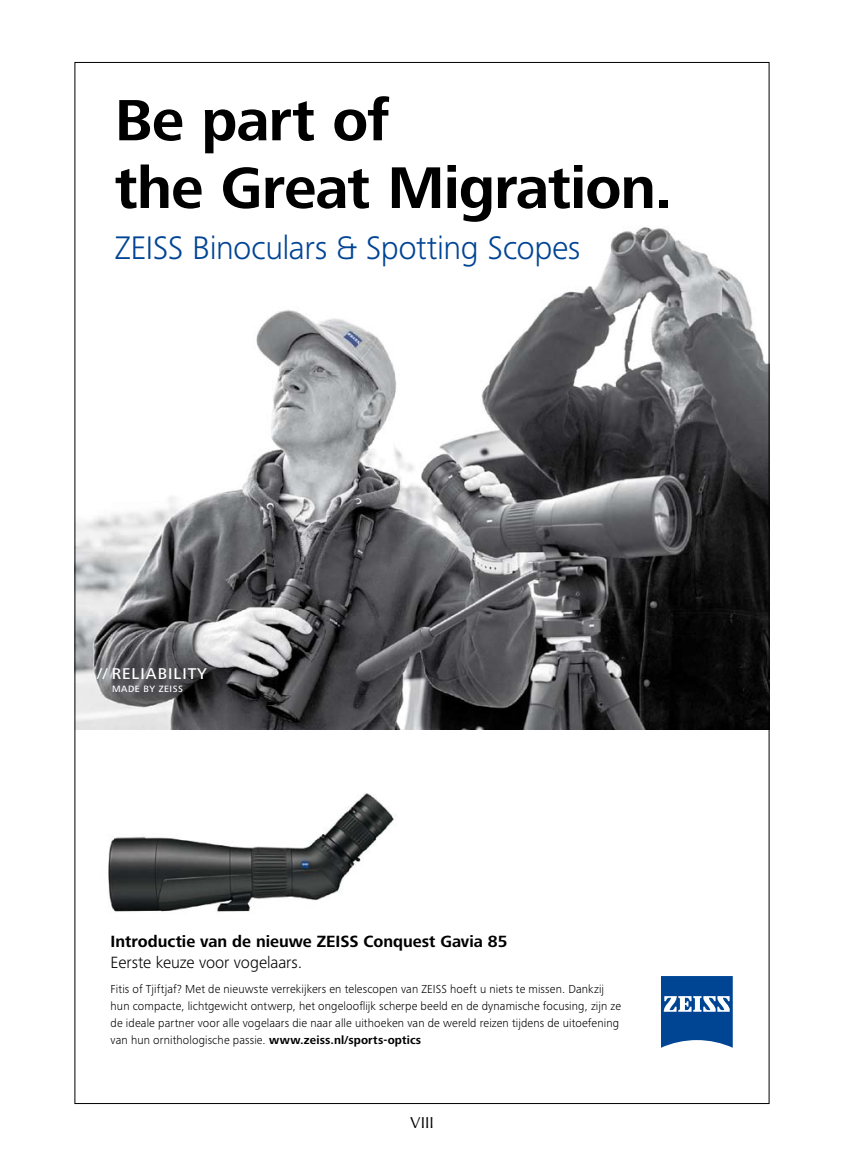
<style>
.page{position:relative;width:844px;height:1166px;background:#fff}
.page>*{position:absolute;margin:0;border:0;box-sizing:border-box;transform-origin:0 0}
.t1{font:700 60.9px "Zeiss Frutiger Next Pro";letter-spacing:-.015em;color:#000}
.t2{font:700 60.38px "Zeiss Frutiger Next Pro";letter-spacing:-.015em;color:#000}
.t3{font:300 33.77px "Zeiss Frutiger Next Pro";letter-spacing:-.015em;color:#004494}
.t4{font:700 16.8px "Zeiss Frutiger Next Pro";color:#000}
.t5{font:300 16.8px "Zeiss Frutiger Next Pro";letter-spacing:-.005em;color:#000}
.t6{font:500 16.1px "Zeiss Frutiger Next Pro";letter-spacing:.065em;color:#fff}
.t7{font:15.75px "Optima";color:#000}
.t8{font:300 12.08px/16.8px "Zeiss Frutiger Next Pro";letter-spacing:.01em;color:#000}
.t9{font:500 9.45px "Zeiss Frutiger Next Pro";letter-spacing:.05em;color:#fff}
.s1{font-size:60.38px}
.s2{font-weight:700}
</style>
<div class="page">
<img style="left:76px;top:227px;width:691px;height:503px">
<img style="left:108px;top:793px;width:288px;height:119px">
<svg style="left:661px;top:976px;width:71px;height:72px"></svg>
<h2 class="t2" style="left:115px;top:86px;width:275px">Be part of</h2>
<h1 class="t1" style="left:115px;top:153px;width:559px"><span class="s1">the Great</span> Migration.</h1>
<h3 class="t3" style="left:115px;top:228px;width:467px">ZEISS Binoculars &amp; Spotting Scopes</h3>
<h3 class="t6" style="left:97px;top:664px;width:111px">// RELIABILITY</h3>
<p class="t9" style="left:112px;top:683px;width:72px">MADE BY ZEISS</p>
<h3 class="t4" style="left:111px;top:932px;width:398px">Introductie van de nieuwe ZEISS Conquest Gavia 85</h3>
<h3 class="t5" style="left:111px;top:952px;width:193px">Eerste keuze voor vogelaars.</h3>
<p class="t8" style="left:111px;top:980px;width:512px">Fitis of Tjiftjaf? Met de nieuwste verrekijkers en telescopen van ZEISS hoeft u niets te missen. Dankzij hun compacte, lichtgewicht ontwerp, het ongelooflijk scherpe beeld en de dynamische focusing, zijn ze de ideale partner voor alle vogelaars die naar alle uithoeken van de wereld reizen tijdens de uitoefening van hun ornithologische passie. <span class="s2">www.zeiss.nl/sports-optics</span></p>
<h3 class="t7" style="left:410px;top:1114px;width:25px">VIII</h3>
</div>
